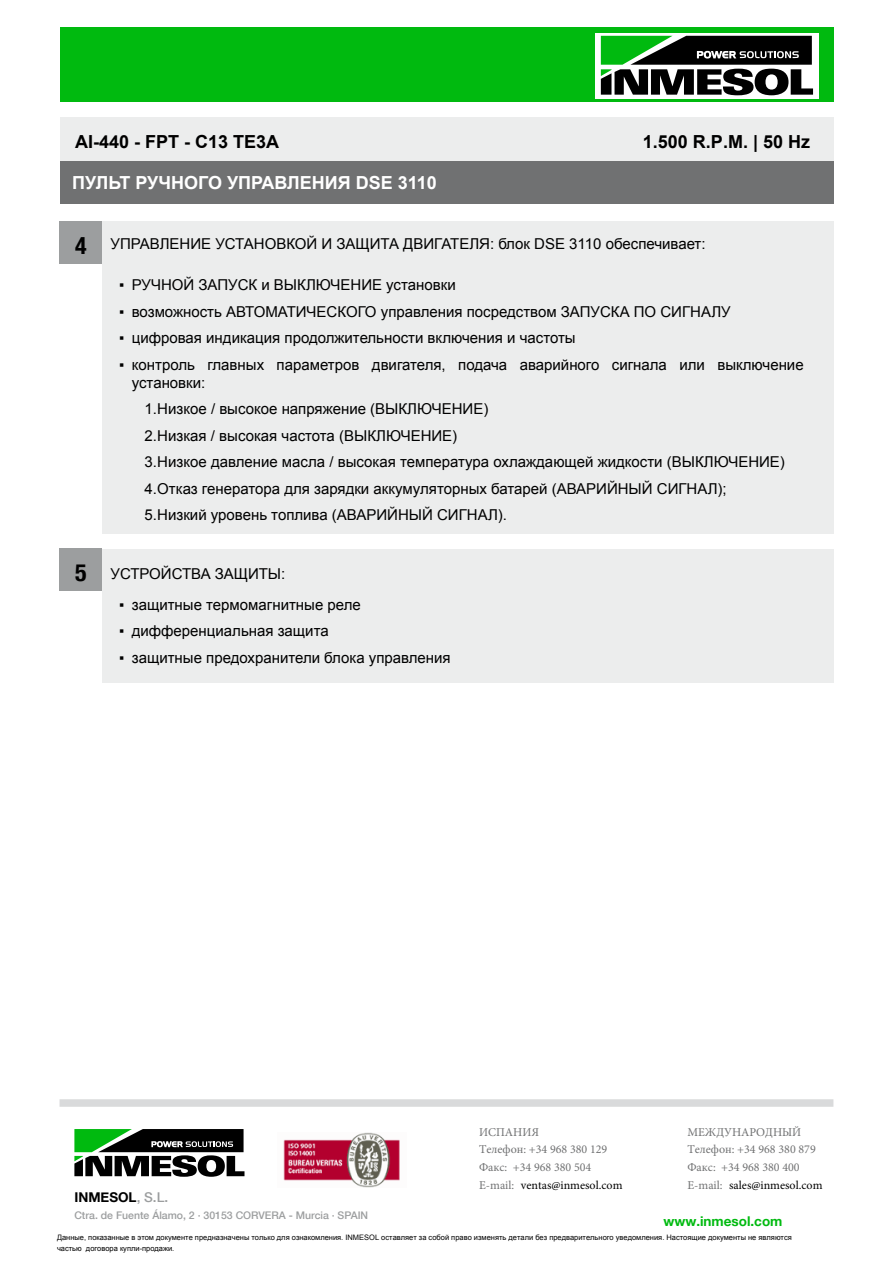
<style>
.page{position:relative;width:893px;height:1263px;background:#fff}
.page>*{position:absolute;margin:0;border:0;box-sizing:border-box;transform-origin:0 0}
.t1{font:700 condensed 24px "Helvetica Neue";color:#000}
.t2{font:700 18px "Arial";color:#000}
.t3{font:700 18px "Arial";color:#fff}
.t4{font:15px/26.5px "Arial";color:#000}
.t5{font:700 13.5px "Helvetica Neue";color:#01ba10}
.t6{font:700 13.5px "Helvetica Neue";color:#000}
.t7{font:12px/17.7px "Minion Pro";color:#707172}
.t8{font:500 10.5px "Helvetica Neue";color:#9c9e9f}
.t9{font:7.5px/10.9px "Arial";color:#000}
.s1{font-family:"Helvetica Neue";font-weight:700;font-stretch:condensed;font-size:24px}
.s2{color:#000}
.s3{font-weight:500;color:#9c9e9f}
</style>
<div class="page">
<div style="left:60px;top:28px;width:773px;height:74px;background:#00ba0f"></div>
<svg style="left:595px;top:33px;width:224px;height:65px;fill:#fff"></svg>
<svg style="left:601px;top:36px;width:212px;height:59px"></svg>
<div style="left:60px;top:1099px;width:773px;height:8px;background:#d9dadb"></div>
<svg style="left:74px;top:1129px;width:170px;height:48px"></svg>
<div style="left:60px;top:117px;width:773px;height:45px;background:#eceded"></div>
<div style="left:60px;top:162px;width:773px;height:42px;background:#707172"></div>
<div style="left:102px;top:221px;width:731px;height:45px;background:#eceded"></div>
<div style="left:60px;top:221px;width:42px;height:43px;background:#9c9e9f"></div>
<div style="left:102px;top:266px;width:731px;height:268px;background:#eceded"></div>
<div style="left:102px;top:549px;width:731px;height:133px;background:#eceded"></div>
<div style="left:60px;top:549px;width:42px;height:42px;background:#9c9e9f"></div>
<div style="left:225px;top:1131px;width:14px;height:6px;background:#000"></div>
<img style="left:283px;top:1133px;width:117px;height:55px">
<p class="t2" style="left:75px;top:130px;width:206px">AI-440 - FPT - C13 TE3A</p>
<p class="t2" style="left:643px;top:130px;width:169px">1.500 R.P.M. | 50 Hz</p>
<p class="t3" style="left:72px;top:171px;width:366px">ПУЛЬТ РУЧНОГО УПРАВЛЕНИЯ DSE 3110</p>
<p class="t4" style="left:75px;top:231px;width:632px"><span class="s1">4</span> УПРАВЛЕНИЕ УСТАНОВКОЙ И ЗАЩИТА ДВИГАТЕЛЯ: блок DSE 3110 обеспечивает:</p>
<p class="t4" style="left:119px;top:272px;width:338px">▪ РУЧНОЙ ЗАПУСК и ВЫКЛЮЧЕНИЕ установки</p>
<p class="t4" style="left:119px;top:298px;width:613px">▪ возможность АВТОМАТИЧЕСКОГО управления посредством ЗАПУСКА ПО СИГНАЛУ</p>
<p class="t4" style="left:119px;top:325px;width:458px">▪ цифровая индикация продолжительности включения и частоты</p>
<p class="t4" style="left:132px;top:356px;width:673px;line-height:18px;text-indent:-13px">▪ контроль главных параметров двигателя, подача аварийного сигнала или выключение установки:</p>
<p class="t4" style="left:145px;top:396px;width:642px">1.Низкое / высокое напряжение (ВЫКЛЮЧЕНИЕ)<br>2.Низкая / высокая частота (ВЫКЛЮЧЕНИЕ)<br>3.Низкое давление масла / высокая температура охлаждающей жидкости (ВЫКЛЮЧЕНИЕ)<br>4.Отказ генератора для зарядки аккумуляторных батарей (АВАРИЙНЫЙ СИГНАЛ); 5.Низкий уровень топлива (АВАРИЙНЫЙ СИГНАЛ).</p>
<h1 class="t1" style="left:75px;top:558px;width:13px">5</h1>
<p class="t4" style="left:111px;top:561px;width:176px">УСТРОЙСТВА ЗАЩИТЫ:</p>
<p class="t4" style="left:119px;top:591px;width:243px">▪ защитные термомагнитные реле</p>
<p class="t4" style="left:119px;top:618px;width:211px">▪ дифференциальная защита</p>
<p class="t4" style="left:119px;top:644px;width:333px">▪ защитные предохранители блока управления</p>
<p class="t7" style="left:479px;top:1123px;width:145px">ИСПАНИЯ<br>Телефон: +34 968 380 129<br>Факс: +34 968 380 504<br>E-mail: <span class="s2">ventas@inmesol.com</span></p>
<p class="t7" style="left:687px;top:1123px;width:137px">МЕЖДУНАРОДНЫЙ<br>Телефон: +34 968 380 879<br>Факс: +34 968 380 400<br>E-mail: <span class="s2">sales@inmesol.com</span></p>
<p class="t6" style="left:74px;top:1188px;width:95px">INMESOL<span class="s3">, S.L.</span></p>
<p class="t8" style="left:74px;top:1208px;width:295px">Ctra. de Fuente Álamo, 2 · 30153 CORVERA - Murcia · SPAIN</p>
<p class="t5" style="left:663px;top:1213px;width:121px">www.inmesol.com</p>
<p class="t9" style="left:57px;top:1232px;width:736px">Данные, показанные в этом документе предназначены только для ознакомления. INMESOL оставляет за собой право изменять детали без предварительного уведомления. Настоящие документы не являются частью договора купли-продажи.</p>
</div>
